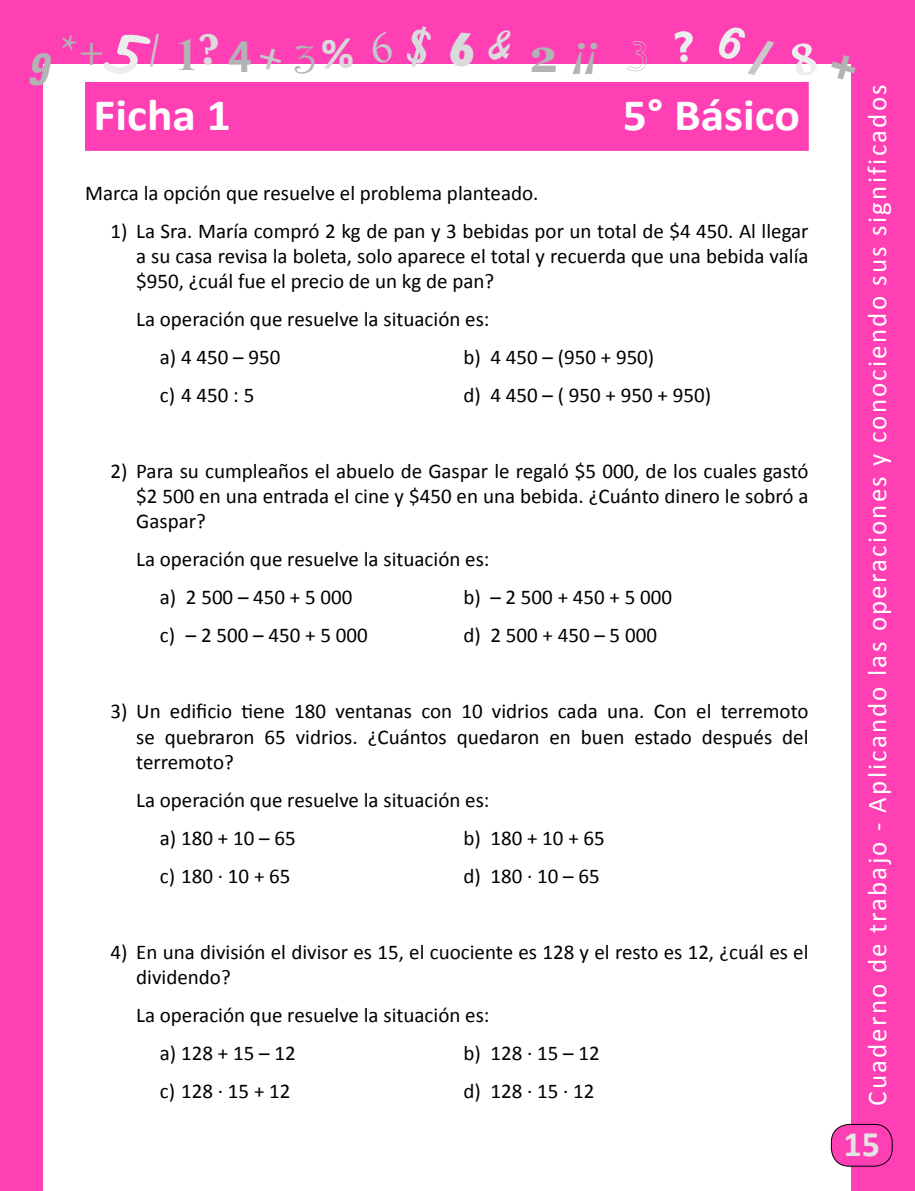
<style>
.page{position:relative;width:915px;height:1191px;background:#fff}
.page>*{position:absolute;margin:0;border:0;box-sizing:border-box;transform-origin:0 0}
.t1{font:700 45px "Calibri";color:#fff;scale:1.06 1}
.t2{font:italic 700 45px "Constantia";color:#b1b3b4}
.t3{font:45px "Minion Pro";color:#b1b3b4}
.t4{font:45px "Harrington";color:#b1b3b4}
.t5{font:700 45px "Times New Roman";color:#b1b3b4}
.t6{font:700 45px "gob CL";color:#b1b3b4}
.t7{font:700 36px "Calibri";color:#e3e4e4}
.t8{font:27px "Calibri";letter-spacing:.08em;color:#fff}
.t9{font:21px/25.2px "Calibri";color:#000}
.s1{font-family:"Univers";font-weight:700;font-style:italic;font-stretch:condensed}
.s2{font-family:"Calibri";font-weight:700;color:#d9dadb}
.s3{font-family:"Brush Script";font-weight:400;font-style:normal;color:#d9dadb}
.s4{font-family:"Georgia";font-style:normal}
</style>
<div class="page">
<div style="left:0;top:0;width:914px;height:64px;background:#ff3fb4"></div>
<div style="left:850px;top:0;width:64px;height:1191px;background:#ff3fb4"></div>
<div style="left:0;top:0;width:42px;height:1191px;background:#ff3fb4"></div>
<div style="left:831px;top:1124px;width:60px;height:42px;background:#ff3fb4;border-radius:18px"></div>
<div style="left:830px;top:1124px;width:62px;height:42px;border:1px solid #000;border-radius:18px"></div>
<div style="left:85px;top:82px;width:723px;height:69px;background:#ff3fb4;border:1px solid #ff3fb4"></div>
<svg style="left:850px;top:64px;width:1px;height:18px"></svg>
<h1 class="t3" style="left:27px;top:21px;width:79px"><span class="s1">9</span> *+</h1>
<h1 class="t5" style="left:176px;top:24px;width:24px">1</h1>
<h1 class="t6" style="left:227px;top:26px;width:27px">4</h1>
<h1 class="t4" style="left:294px;top:30px;width:61px">3<span class="s2">%</span></h1>
<h1 class="t2" style="left:486px;top:17px;width:114px"><span class="s3">&amp;</span><span class="s4">2</span>¡¡</h1>
<h1 class="t1" style="left:94px;top:86px;width:131px">Ficha 1</h1>
<h1 class="t1" style="left:622px;top:86px;width:169px">5° Básico</h1>
<p class="t9" style="left:85px;top:180px;width:455px">Marca la opción que resuelve el problema planteado.</p>
<p class="t9" style="left:136px;top:218px;width:673px;text-align:justify;text-indent:-26px">1) La Sra. María compró 2 kg de pan y 3 bebidas por un total de $4 450. Al llegar a su casa revisa la boleta, solo aparece el total y recuerda que una bebida valía $950, ¿cuál fue el precio de un kg de pan?</p>
<p class="t9" style="left:160px;top:300px;width:331px;line-height:38px;text-indent:-24px">La operación que resuelve la situación es: a) 4 450 – 950</p>
<p class="t9" style="left:463px;top:345px;width:192px">b) 4 450 – (950 + 950)</p>
<p class="t9" style="left:160px;top:382px;width:96px">c) 4 450 : 5</p>
<p class="t9" style="left:463px;top:382px;width:249px">d) 4 450 – ( 950 + 950 + 950)</p>
<p class="t9" style="left:136px;top:458px;width:673px;text-align:justify;text-indent:-26px">2) Para su cumpleaños el abuelo de Gaspar le regaló $5 000, de los cuales gastó $2 500 en una entrada el cine y $450 en una bebida. ¿Cuánto dinero le sobró a Gaspar?</p>
<p class="t9" style="left:160px;top:540px;width:331px;line-height:38px;text-indent:-24px">La operación que resuelve la situación es: a) 2 500 – 450 + 5 000</p>
<p class="t9" style="left:463px;top:585px;width:210px">b) – 2 500 + 450 + 5 000</p>
<p class="t9" style="left:160px;top:623px;width:209px">c) – 2 500 – 450 + 5 000</p>
<p class="t9" style="left:463px;top:623px;width:195px">d) 2 500 + 450 – 5 000</p>
<p class="t9" style="left:136px;top:699px;width:673px;text-align:justify;text-indent:-26px">3) Un edificio tiene 180 ventanas con 10 vidrios cada una. Con el terremoto se quebraron 65 vidrios. ¿Cuántos quedaron en buen estado después del terremoto?</p>
<p class="t9" style="left:160px;top:780px;width:331px;line-height:38px;text-indent:-24px">La operación que resuelve la situación es: a) 180 + 10 – 65</p>
<p class="t9" style="left:463px;top:825px;width:143px">b) 180 + 10 + 65</p>
<p class="t9" style="left:160px;top:863px;width:132px">c) 180 ∙ 10 + 65</p>
<p class="t9" style="left:463px;top:863px;width:138px">d) 180 ∙ 10 – 65</p>
<p class="t9" style="left:136px;top:939px;width:673px;text-indent:-26px">4) En una división el divisor es 15, el cuociente es 128 y el resto es 12, ¿cuál es el dividendo?</p>
<p class="t9" style="left:160px;top:995px;width:331px;line-height:38px;text-indent:-24px">La operación que resuelve la situación es: a) 128 + 15 – 12</p>
<p class="t9" style="left:463px;top:1040px;width:138px">b) 128 ∙ 15 – 12</p>
<p class="t9" style="left:160px;top:1078px;width:132px">c) 128 ∙ 15 + 12</p>
<p class="t9" style="left:463px;top:1078px;width:132px">d) 128 ∙ 15 ∙ 12</p>
<p class="t8" style="left:859px;top:1106px;width:1023px;rotate:-90deg">Cuaderno de trabajo - Aplicando las operaciones y conociendo sus significados</p>
<h2 class="t7" style="left:843px;top:1121px;width:38px">15</h2>
</div>
